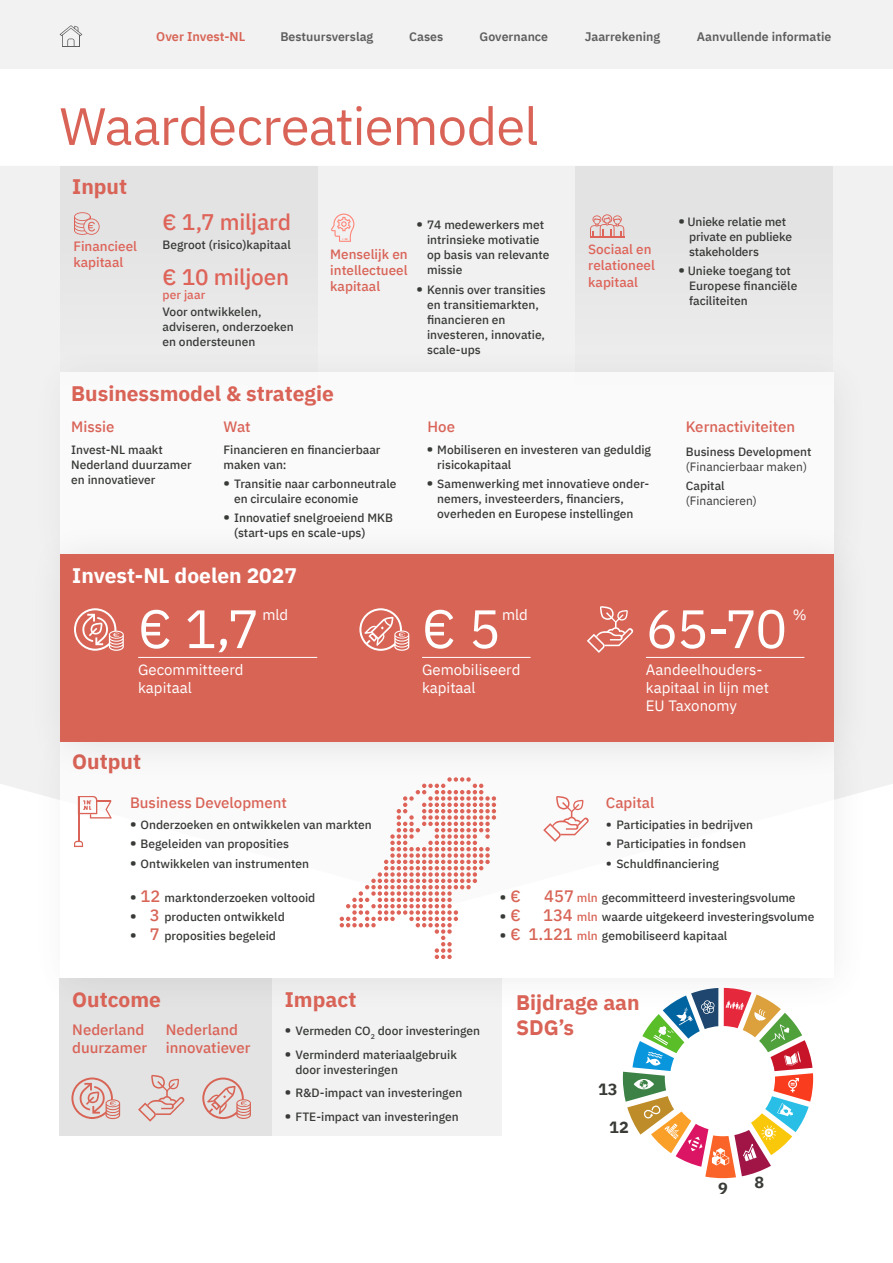
<style>
.page{position:relative;width:893px;height:1263px;background:#fff}
.page>*{position:absolute;margin:0;border:0;box-sizing:border-box;transform-origin:0 0}
.t1{font:54px "IBM Plex Sans";color:#fff}
.t2{font:52.5px "IBM Plex Sans";letter-spacing:-.015em;color:#d96357}
.t3{font:500 22.5px "IBM Plex Sans";letter-spacing:-.01em;color:#de6359}
.t4{font:700 21px/25.2px "IBM Plex Sans";color:#d96357}
.t5{font:700 21px "IBM Plex Sans";color:#fff}
.t6{font:700 16.2px "IBM Plex Sans";color:#383b36}
.t7{font:500 15px/18px "IBM Plex Sans";color:#d96357}
.t8{font:15px/18px "IBM Plex Sans";color:#fff}
.t9{font:700 15px "IBM Plex Sans";color:#373a36}
.t10{font:500 13.5px/16.5px "IBM Plex Sans";color:#de6359}
.t11{font:500 13.5px/16.2px "IBM Plex Sans";color:#d96357;text-align:justify}
.t12{font:600 12.75px "IBM Plex Sans";color:#d86456}
.t13{font:600 12.3px "IBM Plex Sans";color:#5e5e5e}
.t14{font:500 12px/15px "IBM Plex Sans";color:#373a36}
.t15{font:500 12px/15px "IBM Plex Sans";color:#383b38}
.t16{font:12px "IBM Plex Sans";color:#383b38}
.t17{font:500 12px "IBM Plex Sans";letter-spacing:.01em;color:#de6359}
.s1{font-weight:700;font-size:15px}
.s2{font-size:16.5px;color:#d86456}
.s3{font-size:15px}
.s4{font-weight:500;font-size:16.5px;color:#d86456}
.s5{color:#d86456}
.s6{font-weight:700;font-size:15px;color:#373a36}
</style>
<div class="page">
<div style="left:272px;top:978px;width:230px;height:158px;background:#f2f2f2"></div>
<div style="left:60px;top:978px;width:212px;height:158px;background:#e3e3e3"></div>
<div style="left:0;top:166px;width:893px;height:624px;background:#f1f1f1"></div>
<div style="left:25px;top:707px;width:851px;height:313px;background:#000;opacity:.1"></div>
<div style="left:60px;top:741px;width:773px;height:237px;background:#fff"></div>
<div style="left:60px;top:166px;width:257px;height:266px;background:#e5e5e5"></div>
<div style="left:575px;top:166px;width:258px;height:266px;background:#e5e5e5"></div>
<div style="left:25px;top:338px;width:851px;height:258px;background:#ececec"></div>
<div style="left:60px;top:373px;width:773px;height:181px;background:#fff"></div>
<div style="left:25px;top:519px;width:851px;height:264px;background:#f4f4f4"></div>
<div style="left:60px;top:554px;width:773px;height:187px;background:#d86456"></div>
<svg style="left:74px;top:212px;width:26px;height:23px"></svg>
<svg style="left:331px;top:213px;width:23px;height:29px"></svg>
<svg style="left:590px;top:214px;width:34px;height:23px"></svg>
<hr style="left:590px;top:237px;width:34px;height:1px;background:#de6359">
<hr style="left:78px;top:797px;width:1px;height:45px;background:#d96357">
<svg style="left:78px;top:796px;width:33px;height:22px"></svg>
<svg style="left:74px;top:841px;width:9px;height:6px"></svg>
<svg style="left:587px;top:606px;width:46px;height:47px"></svg>
<svg style="left:543px;top:796px;width:46px;height:46px"></svg>
<svg style="left:340px;top:777px;width:156px;height:182px"></svg>
<svg style="left:623px;top:988px;width:190px;height:190px"></svg>
<svg style="left:202px;top:1077px;width:49px;height:42px"></svg>
<svg style="left:359px;top:608px;width:50px;height:43px"></svg>
<svg style="left:71px;top:1077px;width:49px;height:42px"></svg>
<svg style="left:74px;top:608px;width:50px;height:43px"></svg>
<hr style="left:138px;top:657px;width:179px;height:1px;background:#fff">
<hr style="left:646px;top:657px;width:158px;height:1px;background:#fff">
<hr style="left:422px;top:657px;width:108px;height:1px;background:#fff">
<svg style="left:138px;top:1075px;width:46px;height:47px"></svg>
<div style="left:0;top:0;width:893px;height:68px;background:#f2f2f2"></div>
<svg style="left:60px;top:25px;width:22px;height:22px"></svg>
<p class="t12" style="left:156px;top:27px;width:91px">Over Invest-NL</p>
<p class="t13" style="left:280px;top:27px;width:94px">Bestuursverslag</p>
<p class="t13" style="left:409px;top:27px;width:36px">Cases</p>
<p class="t13" style="left:480px;top:27px;width:70px">Governance</p>
<p class="t13" style="left:585px;top:27px;width:77px">Jaarrekening</p>
<p class="t13" style="left:697px;top:27px;width:136px">Aanvullende informatie</p>
<h2 class="t2" style="left:60px;top:86px;width:480px">Waardecreatiemodel</h2>
<h3 class="t4" style="left:72px;top:172px;width:56px">Input</h3>
<p class="t10" style="left:73px;top:237px;width:65px">Financieel kapitaal</p>
<h3 class="t3" style="left:162px;top:204px;width:130px">€ 1,7 miljard</h3>
<p class="t15" style="left:162px;top:236px;width:130px">Begroot (risico)kapitaal</p>
<h3 class="t3" style="left:162px;top:260px;width:128px">€ 10 miljoen</h3>
<p class="t17" style="left:162px;top:285px;width:45px">per jaar</p>
<p class="t15" style="left:162px;top:304px;width:133px">Voor ontwikkelen, adviseren, onderzoeken en ondersteunen</p>
<p class="t11" style="left:330px;top:245px;width:79px">Menselijk en intellectueel kapitaal</p>
<p class="t14" style="left:427px;top:216px;width:124px;text-indent:-11px"><span class="s1">•</span> 74 medewerkers met intrinsieke motivatie op basis van relevante missie</p>
<p class="t14" style="left:427px;top:281px;width:120px;text-indent:-11px"><span class="s1">•</span> Kennis over transities en transitiemarkten, financieren en investeren, innovatie, scale-ups</p>
<p class="t10" style="left:588px;top:240px;width:68px">Sociaal en relationeel kapitaal</p>
<h3 class="t4" style="left:71px;top:379px;width:264px">Businessmodel &amp; strategie</h3>
<p class="t7" style="left:71px;top:416px;width:45px">Missie</p>
<p class="t14" style="left:71px;top:441px;width:122px">Invest-NL maakt<br>Nederland duurzamer en innovatiever</p>
<p class="t7" style="left:223px;top:416px;width:29px">Wat</p>
<p class="t14" style="left:223px;top:441px;width:159px">Financieren en financierbaar maken van:</p>
<p class="t14" style="left:234px;top:475px;width:164px;text-indent:-11px"><span class="s1">•</span> Transitie naar carbonneutrale en circulaire economie</p>
<p class="t14" style="left:234px;top:510px;width:161px;text-indent:-11px"><span class="s1">•</span> Innovatief snelgroeiend MKB (start-ups en scale-ups)</p>
<h3 class="t5" style="left:72px;top:558px;width:226px">Invest-NL doelen 2027</h3>
<p class="t7" style="left:427px;top:416px;width:29px">Hoe</p>
<p class="t14" style="left:437px;top:441px;width:215px;text-indent:-11px"><span class="s1">•</span> Mobiliseren en investeren van geduldig risicokapitaal</p>
<p class="t14" style="left:437px;top:476px;width:212px;text-indent:-11px"><span class="s1">•</span> Samenwerking met innovatieve onder&shy;nemers, investeerders, financiers, overheden en Europese instellingen</p>
<p class="t14" style="left:689px;top:213px;width:105px;text-indent:-11px"><span class="s1">•</span> Unieke relatie met private en publieke stakeholders</p>
<p class="t14" style="left:689px;top:263px;width:110px;text-indent:-11px"><span class="s1">•</span> Unieke toegang tot<br>Europese financiële faciliteiten</p>
<p class="t7" style="left:686px;top:416px;width:111px">Kernactiviteiten</p>
<p class="t15" style="left:686px;top:443px;width:127px">Business Development</p>
<p class="t16" style="left:686px;top:457px;width:123px">(Financierbaar maken)</p>
<p class="t15" style="left:686px;top:477px;width:40px">Capital</p>
<p class="t16" style="left:686px;top:491px;width:73px">(Financieren)</p>
<p class="t8" style="left:262px;top:604px;width:27px">mld</p>
<h1 class="t1" style="left:422px;top:588px;width:80px">€ 5</h1>
<p class="t8" style="left:422px;top:659px;width:100px">Gemobiliseerd kapitaal</p>
<p class="t8" style="left:502px;top:604px;width:27px">mld</p>
<p class="t8" style="left:793px;top:604px;width:15px">%</p>
<h1 class="t1" style="left:138px;top:588px;width:123px">€ 1,7</h1>
<p class="t8" style="left:138px;top:659px;width:107px">Gecommitteerd kapitaal</p>
<h1 class="t1" style="left:646px;top:588px;width:143px">65-70</h1>
<p class="t8" style="left:646px;top:659px;width:125px">Aandeelhouders&shy;kapitaal in lijn met<br>EU Taxonomy</p>
<h3 class="t4" style="left:72px;top:748px;width:70px">Output</h3>
<p class="t7" style="left:130px;top:792px;width:158px">Business Development</p>
<p class="t14" style="left:130px;top:816px;width:243px"><span class="s1">•</span> Onderzoeken en ontwikkelen van markten</p>
<p class="t14" style="left:130px;top:836px;width:161px"><span class="s1">•</span> Begeleiden van proposities</p>
<p class="t14" style="left:130px;top:855px;width:181px"><span class="s1">•</span> Ontwikkelen van instrumenten</p>
<p class="t14" style="left:130px;top:889px;width:187px"><span class="s1">•</span> <span class="s2">12</span> marktonderzoeken voltooid</p>
<p class="t14" style="left:130px;top:908px;width:156px"><span class="s1">•</span> <span class="s2">3</span> producten ontwikkeld</p>
<p class="t14" style="left:130px;top:928px;width:148px"><span class="s1">•</span> <span class="s2">7</span> proposities begeleid</p>
<h3 class="t4" style="left:72px;top:985px;width:90px">Outcome</h3>
<p class="t7" style="left:72px;top:1019px;width:76px">Nederland duurzamer</p>
<p class="t7" style="left:166px;top:1019px;width:86px">Nederland innovatiever</p>
<h3 class="t4" style="left:285px;top:985px;width:73px">Impact</h3>
<p class="t14" style="left:285px;top:1022px;width:197px"><span class="s1">•</span> Vermeden CO<sub>2</sub> door investeringen</p>
<p class="t14" style="left:296px;top:1046px;width:163px;text-indent:-11px"><span class="s1">•</span> Verminderd materiaalgebruik door investeringen</p>
<p class="t14" style="left:285px;top:1084px;width:179px"><span class="s1">•</span> R&amp;D-impact van investeringen</p>
<p class="t14" style="left:285px;top:1108px;width:175px"><span class="s1">•</span> FTE-impact van investeringen</p>
<p class="t7" style="left:606px;top:792px;width:50px">Capital</p>
<p class="t14" style="left:606px;top:816px;width:149px"><span class="s3">•</span> Participaties in bedrijven</p>
<p class="t14" style="left:606px;top:836px;width:142px"><span class="s3">•</span> Participaties in fondsen</p>
<p class="t14" style="left:606px;top:855px;width:115px"><span class="s3">•</span> Schuldfinanciering</p>
<p class="t9" style="left:500px;top:885px;width:22px">• <span class="s4">€</span></p>
<p class="t15" style="left:544px;top:889px;width:253px"><span class="s2">457</span> <span class="s5">mln</span> gecommitteerd investeringsvolume</p>
<p class="t9" style="left:500px;top:904px;width:22px">• <span class="s4">€</span></p>
<p class="t15" style="left:543px;top:908px;width:273px"><span class="s2">134</span> <span class="s5">mln</span> waarde uitgekeerd investeringsvolume</p>
<p class="t15" style="left:500px;top:928px;width:229px"><span class="s6">•</span> <span class="s2">€ 1.121</span> <span class="s5">mln</span> gemobiliseerd kapitaal</p>
<h3 class="t4" style="left:516px;top:988px;width:125px">Bijdrage aan<br>SDG’s</h3>
<h3 class="t6" style="left:598px;top:1077px;width:21px">13</h3>
<h3 class="t6" style="left:609px;top:1114px;width:21px">12</h3>
<h3 class="t6" style="left:718px;top:1176px;width:11px">9</h3>
<h3 class="t6" style="left:755px;top:1169px;width:11px">8</h3>
</div>
